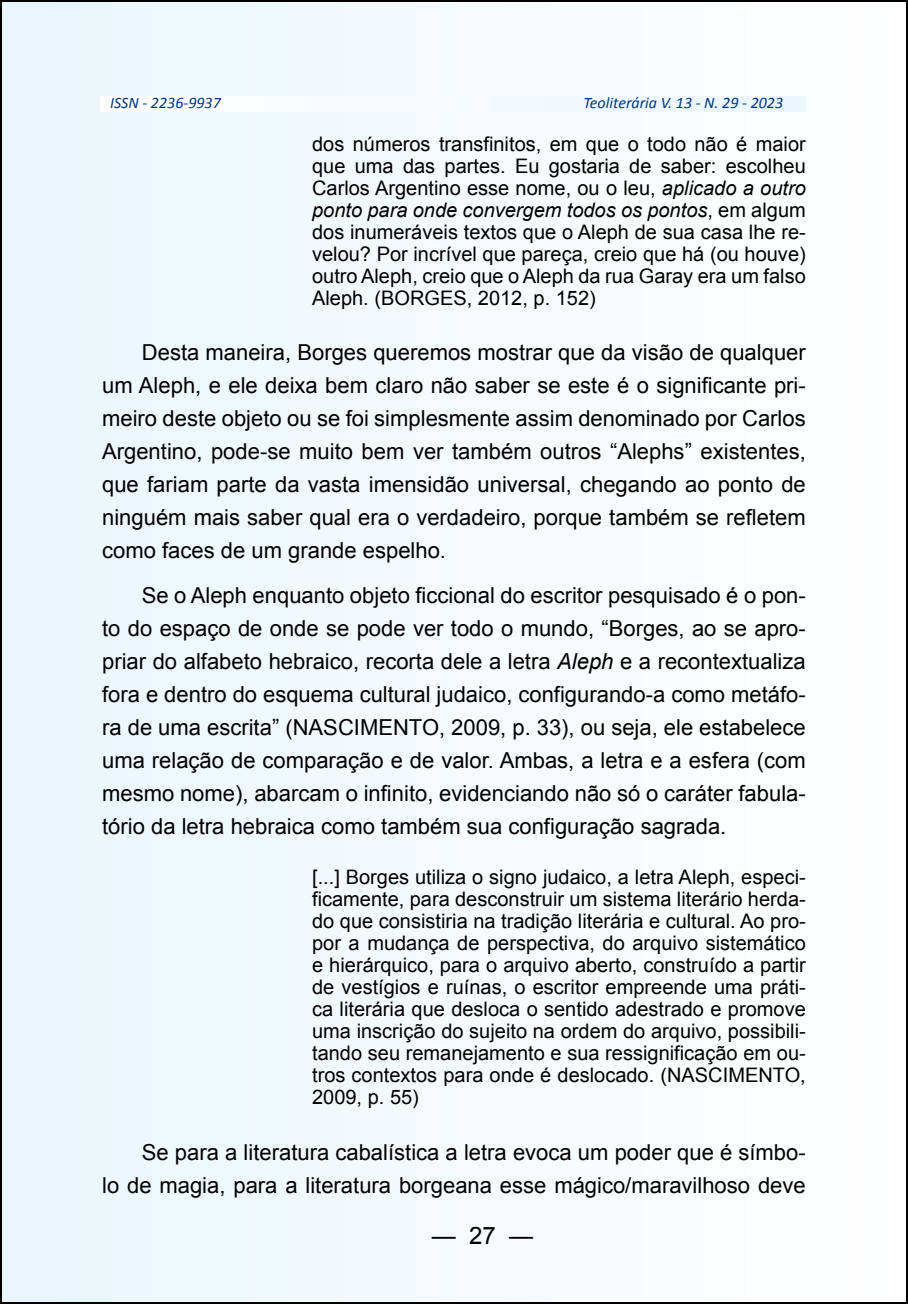
<style>
.page{position:relative;width:908px;height:1304px;background:#fff}
.page>*{position:absolute;margin:0;border:0;box-sizing:border-box;transform-origin:0 0}
.t1{font:24px "Arial";color:#000}
.t2{font:22px/33px "Arial";color:#000;text-align:justify}
.t3{font:20px/22px "Arial";color:#000;text-align:justify}
.t4{font:italic 16px "Calibri";color:#003882}
.s1{font-style:italic}
</style>
<div class="page">
<div style="left:1px;top:1px;width:905px;height:1302px;background:#f4fbfe"></div>
<p class="t4" style="left:110px;top:92px;width:112px">ISSN - 2236-9937</p>
<p class="t4" style="left:583px;top:92px;width:201px">Teoliterária V. 13 - N. 29 - 2023</p>
<p class="t3" style="left:312px;top:133px;width:495px">dos números transfinitos, em que o todo não é maior que uma das partes. Eu gostaria de saber: escolheu Carlos Argentino esse nome, ou o leu, <span class="s1">aplicado a outro ponto para onde convergem todos os pontos</span>, em algum dos inumeráveis textos que o Aleph de sua casa lhe re&shy;velou? Por incrível que pareça, creio que há (ou houve) outro Aleph, creio que o Aleph da rua Garay era um falso Aleph. (BORGES, 2012, p. 152)</p>
<p class="t2" style="left:102px;top:336px;width:705px;text-indent:40px">Desta maneira, Borges queremos mostrar que da visão de qualquer um Aleph, e ele deixa bem claro não saber se este é o significante pri&shy;meiro deste objeto ou se foi simplesmente assim denominado por Carlos Argentino, pode-se muito bem ver também outros “Alephs” existentes, que fariam parte da vasta imensidão universal, chegando ao ponto de ninguém mais saber qual era o verdadeiro, porque também se refletem como faces de um grande espelho.</p>
<p class="t2" style="left:102px;top:579px;width:705px;text-indent:40px">Se o Aleph enquanto objeto ficcional do escritor pesquisado é o pon&shy;to do espaço de onde se pode ver todo o mundo, “Borges, ao se apro&shy;priar do alfabeto hebraico, recorta dele a letra <span class="s1">Aleph</span> e a recontextualiza fora e dentro do esquema cultural judaico, configurando-a como metáfo&shy;ra de uma escrita” (NASCIMENTO, 2009, p. 33), ou seja, ele estabelece uma relação de comparação e de valor. Ambas, a letra e a esfera (com mesmo nome), abarcam o infinito, evidenciando não só o caráter fabula&shy;tório da letra hebraica como também sua configuração sagrada.</p>
<p class="t3" style="left:312px;top:866px;width:495px">[...] Borges utiliza o signo judaico, a letra Aleph, especi&shy;ficamente, para desconstruir um sistema literário herda&shy;do que consistiria na tradição literária e cultural. Ao pro&shy;por a mudança de perspectiva, do arquivo sistemático e hierárquico, para o arquivo aberto, construído a partir de vestígios e ruínas, o escritor empreende uma práti&shy;ca literária que desloca o sentido adestrado e promove uma inscrição do sujeito na ordem do arquivo, possibili&shy;tando seu remanejamento e sua ressignificação em ou&shy;tros contextos para onde é deslocado. (NASCIMENTO, 2009, p. 55)</p>
<p class="t2" style="left:102px;top:1136px;width:704px;text-align:right">Se para a literatura cabalística a letra evoca um poder que é símbo-<br>lo de magia, para a literatura borgeana esse mágico/maravilhoso deve</p>
<p class="t1" style="left:431px;top:1219px;width:103px">— 27 —</p>
</div>
